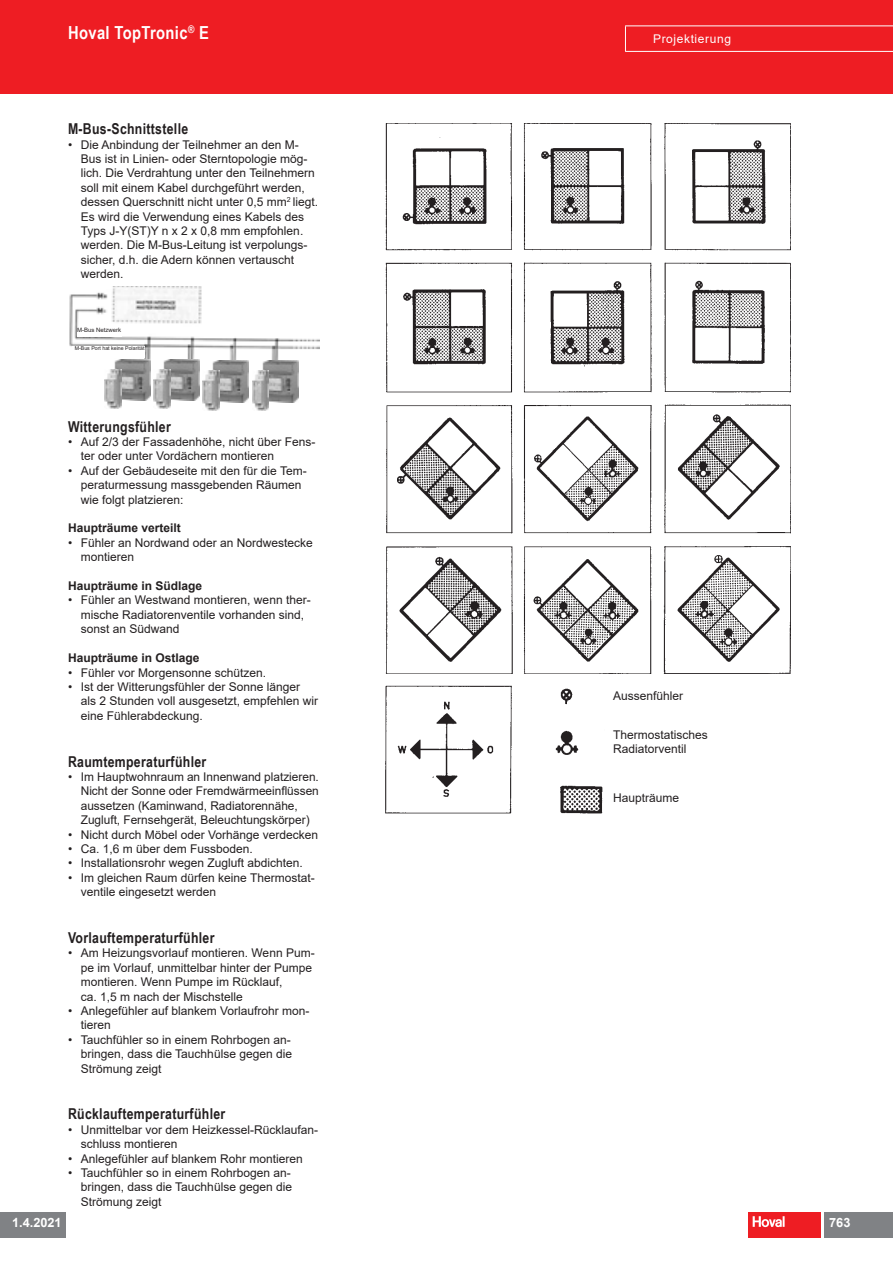
<style>
.page{position:relative;width:893px;height:1263px;background:#fff}
.page>*{position:absolute;margin:0;border:0;box-sizing:border-box;transform-origin:0 0}
.t1{font:700 18px "Arial Narrow";letter-spacing:.02em;color:#fff}
.t2{font:700 15px "Arial Narrow";letter-spacing:.02em;color:#231f20}
.t3{font:700 12.75px "Arial";color:#fff}
.t4{font:12px/14.4px "Arial";color:#231f20}
.t5{font:700 12px "Arial";color:#231f20}
.t6{font:12px "Arial";letter-spacing:.05em;color:#fff}
.t7{font:6px "Arial";color:#231f20}
.t8{font:5.25px "Arial";color:#231f20}
</style>
<div class="page">
<div style="left:825px;top:1212px;width:68px;height:25px;background:#808285"></div>
<div style="left:748px;top:1212px;width:73px;height:25px;background:#ee1d23"></div>
<svg style="left:753px;top:1216px;width:32px;height:11px"></svg>
<div style="left:0;top:0;width:893px;height:94px;background:#ee1d23"></div>
<hr style="left:625px;top:26px;width:268px;height:1px;background:#fff">
<svg style="left:625px;top:26px;width:1px;height:25px"></svg>
<hr style="left:625px;top:51px;width:268px;height:1px;background:#fff">
<div style="left:0;top:1212px;width:66px;height:25px;background:#808285"></div>
<img style="left:385px;top:123px;width:406px;height:551px">
<img style="left:385px;top:685px;width:127px;height:129px">
<img style="left:556px;top:688px;width:47px;height:126px">
<img style="left:69px;top:286px;width:250px;height:84px">
<img style="left:113px;top:359px;width:38px;height:42px">
<img style="left:105px;top:369px;width:16px;height:40px">
<img style="left:162px;top:359px;width:38px;height:42px">
<img style="left:154px;top:369px;width:16px;height:40px">
<img style="left:211px;top:361px;width:38px;height:41px">
<img style="left:203px;top:371px;width:16px;height:39px">
<img style="left:260px;top:361px;width:38px;height:41px">
<img style="left:252px;top:371px;width:16px;height:39px">
<div style="left:77px;top:327px;width:44px;height:10px;background:#fff"></div>
<div style="left:72px;top:346px;width:72px;height:11px;background:#fff"></div>
<h1 class="t1" style="left:68px;top:19px;width:142px">Hoval TopTronic<sup>®</sup> E</h1>
<p class="t6" style="left:653px;top:31px;width:79px">Projektierung</p>
<p class="t2" style="left:68px;top:118px;width:122px">M-Bus-Schnittstelle</p>
<p class="t4" style="left:81px;top:137px;width:239px;text-indent:-13px">• Die Anbindung der Teilnehmer an den M-Bus ist in Linien- oder Sterntopologie mög&shy;lich. Die Verdrahtung unter den Teilnehmern soll mit einem Kabel durchgeführt werden, dessen Querschnitt nicht unter 0,5 mm<sup>2</sup> liegt.<br>Es wird die Verwendung eines Kabels des Typs J-Y(ST)Y n x 2 x 0,8 mm empfohlen. werden. Die M-Bus-Leitung ist verpolungs&shy;sicher, d.h. die Adern können vertauscht werden.</p>
<p class="t7" style="left:77px;top:326px;width:46px">M-Bus Netzwerk</p>
<p class="t8" style="left:75px;top:344px;width:71px">M-Bus Port hat keine Polarität</p>
<p class="t3" style="left:12px;top:1213px;width:51px">1.4.2021</p>
<p class="t2" style="left:68px;top:415px;width:104px">Witterungsfühler</p>
<p class="t4" style="left:81px;top:435px;width:236px;text-indent:-13px">• Auf 2/3 der Fassadenhöhe, nicht über Fens&shy;ter oder unter Vordächern montieren</p>
<p class="t4" style="left:81px;top:463px;width:227px;text-indent:-13px">• Auf der Gebäudeseite mit den für die Tem&shy;peraturmessung massgebenden Räumen wie folgt platzieren:</p>
<p class="t5" style="left:68px;top:520px;width:114px">Haupträume verteilt</p>
<p class="t4" style="left:81px;top:535px;width:234px;text-indent:-13px">• Fühler an Nordwand oder an Nordwestecke montieren</p>
<p class="t5" style="left:68px;top:577px;width:136px">Haupträume in Südlage</p>
<p class="t4" style="left:81px;top:593px;width:231px;text-indent:-13px">• Fühler an Westwand montieren, wenn ther&shy;mische Radiatorenventile vorhanden sind, sonst an Südwand</p>
<p class="t5" style="left:68px;top:649px;width:133px">Haupträume in Ostlage</p>
<p class="t4" style="left:68px;top:665px;width:200px">• Fühler vor Morgensonne schützen.</p>
<p class="t4" style="left:81px;top:679px;width:239px;text-indent:-13px">• Ist der Witterungsfühler der Sonne länger als 2 Stunden voll ausgesetzt, empfehlen wir eine Fühlerabdeckung.</p>
<p class="t2" style="left:68px;top:750px;width:140px">Raumtemperaturfühler</p>
<p class="t4" style="left:81px;top:769px;width:240px;text-indent:-13px">• Im Hauptwohnraum an Innenwand platzieren.<br>Nicht der Sonne oder Fremdwärmeeinflüssen aussetzen (Kaminwand, Radiatorennähe, Zugluft, Fernsehgerät, Beleuchtungskörper)</p>
<p class="t4" style="left:68px;top:827px;width:252px">• Nicht durch Möbel oder Vorhänge verdecken</p>
<p class="t4" style="left:68px;top:841px;width:186px">• Ca. 1,6 m über dem Fussboden.</p>
<p class="t4" style="left:68px;top:856px;width:236px">• Installationsrohr wegen Zugluft abdichten.</p>
<p class="t4" style="left:81px;top:870px;width:235px;text-indent:-13px">• Im gleichen Raum dürfen keine Thermostat&shy;ventile eingesetzt werden</p>
<p class="t2" style="left:68px;top:926px;width:148px">Vorlauftemperaturfühler</p>
<p class="t4" style="left:81px;top:946px;width:235px;text-indent:-13px">• Am Heizungsvorlauf montieren. Wenn Pum&shy;pe im Vorlauf, unmittelbar hinter der Pumpe montieren. Wenn Pumpe im Rücklauf,<br>ca. 1,5 m nach der Mischstelle</p>
<p class="t4" style="left:81px;top:1003px;width:230px;text-indent:-13px">• Anlegefühler auf blankem Vorlaufrohr mon&shy;tieren</p>
<p class="t4" style="left:81px;top:1032px;width:213px;text-indent:-13px">• Tauchfühler so in einem Rohrbogen an&shy;bringen, dass die Tauchhülse gegen die<br>Strömung zeigt</p>
<p class="t2" style="left:68px;top:1103px;width:159px">Rücklauftemperaturfühler</p>
<p class="t4" style="left:81px;top:1122px;width:239px;text-indent:-13px">• Unmittelbar vor dem Heizkessel-Rücklaufan&shy;schluss montieren</p>
<p class="t4" style="left:68px;top:1151px;width:236px">• Anlegefühler auf blankem Rohr montieren</p>
<p class="t4" style="left:81px;top:1165px;width:213px;text-indent:-13px">• Tauchfühler so in einem Rohrbogen an&shy;bringen, dass die Tauchhülse gegen die<br>Strömung zeigt</p>
<p class="t4" style="left:613px;top:688px;width:72px">Aussenfühler</p>
<p class="t4" style="left:613px;top:727px;width:96px">Thermostatisches<br>Radiatorventil</p>
<p class="t4" style="left:613px;top:790px;width:68px">Haupträume</p>
<p class="t3" style="left:829px;top:1213px;width:23px">763</p>
</div>
